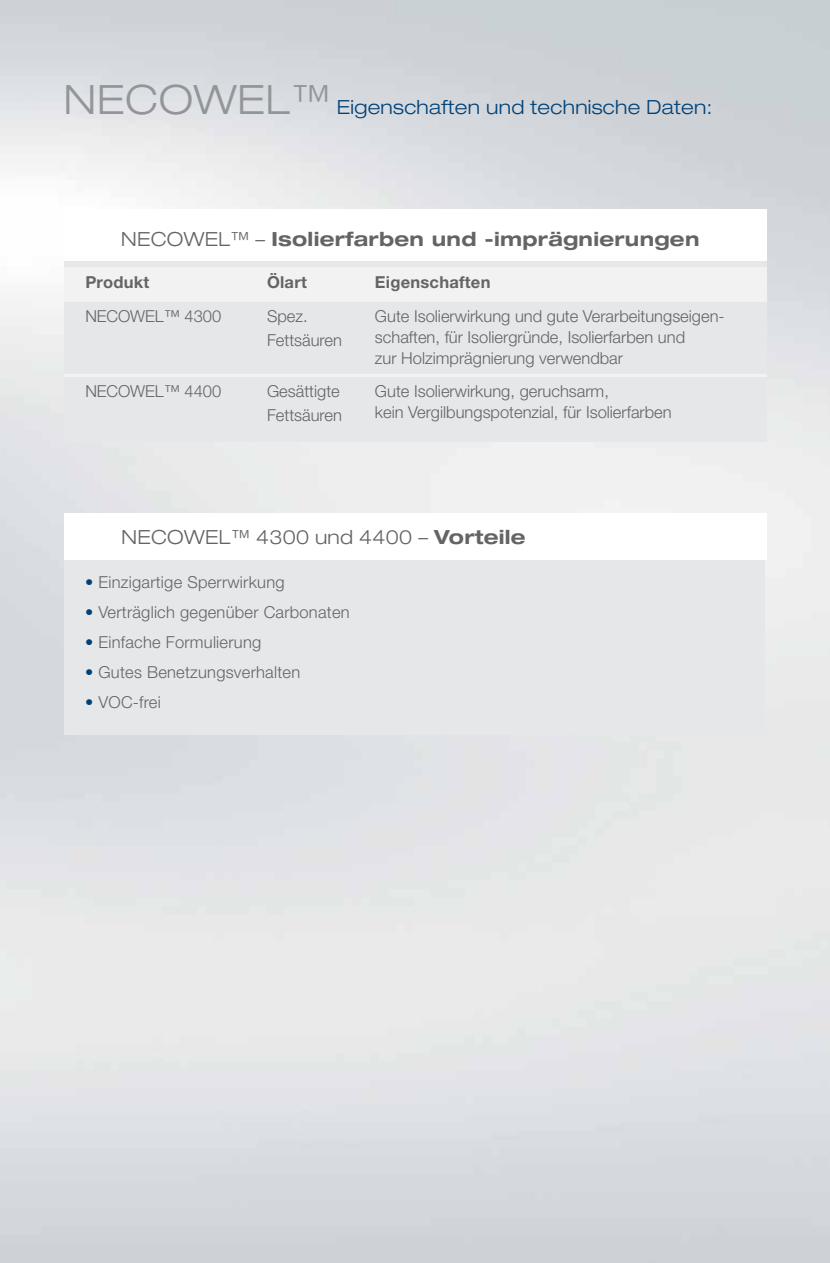
<style>
.page{position:relative;width:830px;height:1263px;background:#fff}
.page>*{position:absolute;margin:0;border:0;box-sizing:border-box;transform-origin:0 0}
.t1{font:700 expanded 19.5px "Helvetica Neue LT Pro";letter-spacing:.015em;color:#636466}
.t2{font:300 expanded 19.5px "Helvetica Neue LT Pro";letter-spacing:.015em;color:#004176}
.t3{font:300 expanded 19.5px "Helvetica Neue LT Pro";letter-spacing:.015em;color:#636466}
.t4{font:300 16.5px/21px "Helvetica Neue LT Pro";color:#636466}
.t5{font:700 16.5px "Helvetica Neue LT Pro";letter-spacing:.015em;color:#636466}
.s1{font-size:40.5px;color:#939598}
.s2{font-stretch:normal;font-size:40.5px;color:#939598}
.s3{font-weight:300}
.s4{font-weight:300;font-stretch:normal}
.s5{font-stretch:normal}
.s6{font-weight:700}
.s7{color:#004176}
</style>
<div class="page">
<div style="left:64px;top:515px;width:700px;height:220px;background:#e6e7e8"></div>
<div style="left:64px;top:513px;width:701px;height:46px;background:#fff"></div>
<div style="left:64px;top:209px;width:701px;height:233px;background:#e6e7e8"></div>
<div style="left:64px;top:209px;width:701px;height:51px;background:#fff"></div>
<div style="left:64px;top:268px;width:701px;height:34px;background:#f2f2f3"></div>
<hr style="left:64px;top:374px;width:701px;height:2px;background:#fff">
<p class="t2" style="left:64px;top:95px;width:649px"><span class="s1">NECOWEL</span><span class="s2">™</span> Eigenschaften und technische Daten:</p>
<p class="t1" style="left:121px;top:226px;width:579px"><span class="s3">NECOWEL</span><span class="s4">™</span> <span class="s3">–</span> Isolierfarben und -imprägnierungen</p>
<p class="t5" style="left:85px;top:271px;width:65px">Produkt</p>
<p class="t5" style="left:267px;top:271px;width:41px">Ölart</p>
<p class="t5" style="left:375px;top:271px;width:117px">Eigenschaften</p>
<p class="t4" style="left:85px;top:305px;width:137px">NECOWEL™ 4300</p>
<p class="t4" style="left:267px;top:304px;width:76px;line-height:24px">Spez.<br>Fettsäuren</p>
<p class="t4" style="left:375px;top:305px;width:351px">Gute Isolierwirkung und gute Verarbeitungseigen&shy;schaften, für Isoliergründe, Isolierfarben und<br>zur Holzimprägnierung verwendbar</p>
<p class="t4" style="left:85px;top:381px;width:137px">NECOWEL™ 4400</p>
<p class="t4" style="left:267px;top:379px;width:76px;line-height:24px">Gesättigte<br>Fettsäuren</p>
<p class="t4" style="left:375px;top:381px;width:298px">Gute Isolierwirkung, geruchsarm,<br>kein Vergilbungspotenzial, für Isolierfarben</p>
<p class="t3" style="left:122px;top:525px;width:405px">NECOWEL<span class="s5">™</span> 4300 und 4400 – <span class="s6">Vorteile</span></p>
<p class="t4" style="left:85px;top:572px;width:201px"><span class="s7">•</span> Einzigartige Sperrwirkung</p>
<p class="t4" style="left:85px;top:601px;width:266px"><span class="s7">•</span> Verträglich gegenüber Carbonaten</p>
<p class="t4" style="left:85px;top:631px;width:177px"><span class="s7">•</span> Einfache Formulierung</p>
<p class="t4" style="left:85px;top:661px;width:216px"><span class="s7">•</span> Gutes Benetzungsverhalten</p>
<p class="t4" style="left:85px;top:691px;width:77px"><span class="s7">•</span> VOC-frei</p>
</div>
